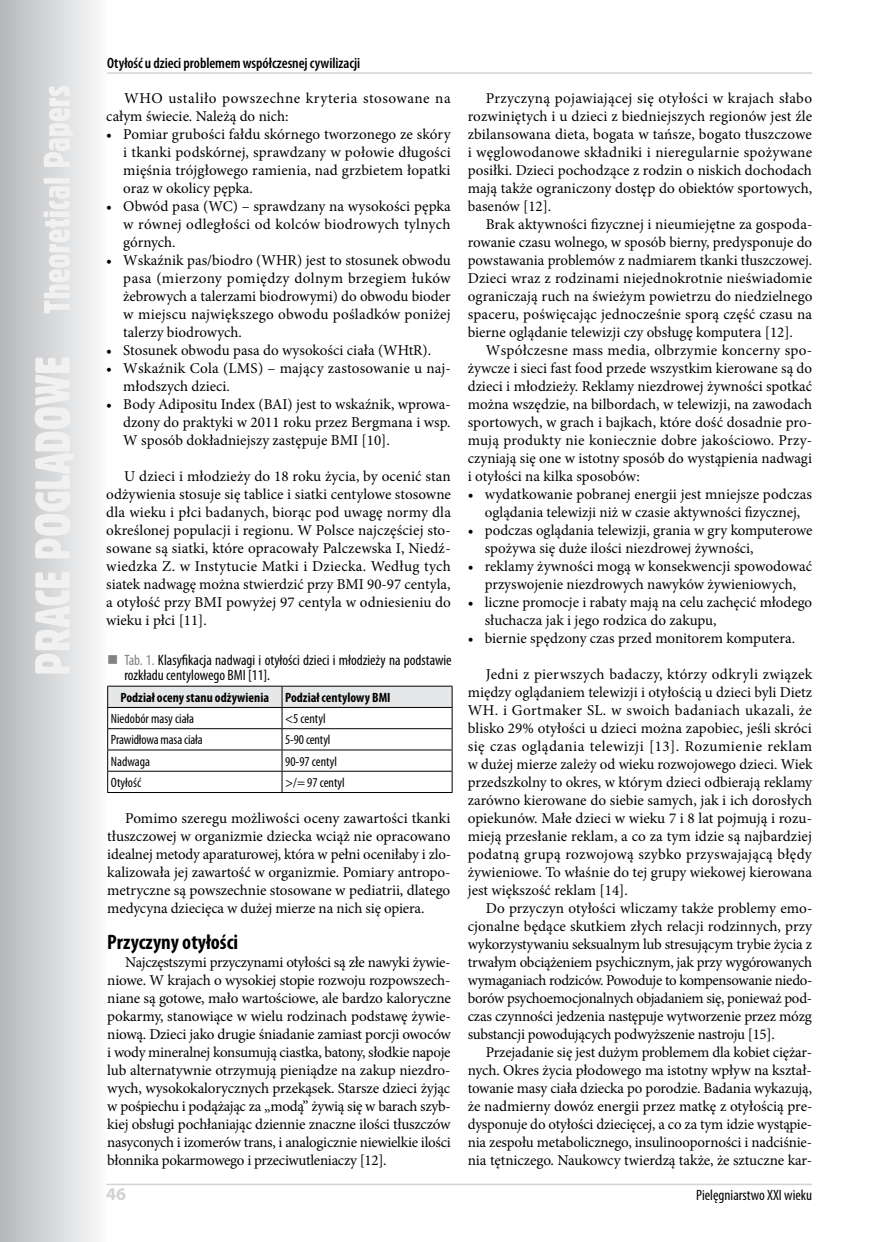
<style>
.page{position:relative;width:876px;height:1242px;background:#fff}
.page>*{position:absolute;margin:0;border:0;box-sizing:border-box;transform-origin:0 0}
.t1{font:700 condensed 21px "Myriad Pro";color:#000}
.t2{font:700 18px "Myriad Pro";color:#d1d3d4}
.t3{font:15px/18px "Minion Pro";color:#000;text-align:justify}
.t4{font:condensed 15px/15px "Myriad Pro";color:#000}
.t5{font:15px/18px "Minion Pro";letter-spacing:.03em;color:#000}
.t6{font:600 condensed 15px "Myriad Pro";letter-spacing:-.005em;color:#000}
.t7{font:condensed 13.5px "Myriad Pro";color:#000}
.t8{font:700 condensed 13.5px "Myriad Pro";color:#000}
.s1{color:#808285}
</style>
<div class="page">
<svg style="left:0;top:0;width:108px;height:1242px"></svg>
<svg style="left:35px;top:86px;width:39px;height:587px"></svg>
<hr style="left:106px;top:1183px;width:706px;height:2px;background:#d1d3d4">
<hr style="left:107px;top:72px;width:705px;height:2px;background:#d1d3d4">
<hr style="left:107px;top:792px;width:175px;height:1px;background:#000">
<hr style="left:282px;top:792px;width:170px;height:1px;background:#000">
<svg style="left:107px;top:686px;width:346px;height:106px"></svg>
<p class="t6" style="left:107px;top:54px;width:255px">Otyłość u dzieci problemem współczesnej cywilizacji</p>
<p class="t5" style="left:106px;top:89px;width:346px;text-indent:18px">WHO ustaliło powszechne kryteria stosowane na całym świecie. Należą do nich:</p>
<p class="t3" style="left:123px;top:125px;width:329px;text-indent:-17px">• Pomiar grubości fałdu skórnego tworzonego ze skóry i tkanki podskórnej, sprawdzany w połowie długości mięśnia trójgłowego ramienia, nad grzbietem łopatki oraz w okolicy pępka.</p>
<p class="t3" style="left:123px;top:197px;width:329px;text-indent:-17px">• Obwód pasa (WC) – sprawdzany na wysokości pępka w równej odległości od kolców biodrowych tylnych górnych.</p>
<p class="t3" style="left:123px;top:251px;width:329px;text-indent:-17px">• Wskaźnik pas/biodro (WHR) jest to stosunek obwodu pasa (mierzony pomiędzy dolnym brzegiem łuków żebrowych a talerzami biodrowymi) do obwodu bioder w miejscu największego obwodu pośladków poniżej talerzy biodrowych.</p>
<p class="t3" style="left:106px;top:341px;width:326px">• Stosunek obwodu pasa do wysokości ciała (WHtR).</p>
<p class="t3" style="left:123px;top:359px;width:329px;text-indent:-17px">• Wskaźnik Cola (LMS) – mający zastosowanie u naj&shy;młodszych dzieci.</p>
<p class="t3" style="left:123px;top:395px;width:329px;text-indent:-17px">• Body Adipositu Index (BAI) jest to wskaźnik, wprowa&shy;dzony do praktyki w 2011 roku przez Bergmana i wsp.<br>W sposób dokładniejszy zastępuje BMI [10].</p>
<p class="t3" style="left:106px;top:467px;width:346px;text-indent:18px">U dzieci i młodzieży do 18 roku życia, by ocenić stan odżywienia stosuje się tablice i siatki centylowe stosowne dla wieku i płci badanych, biorąc pod uwagę normy dla określonej populacji i regionu. W Polsce najczęściej sto&shy;sowane są siatki, które opracowały Palczewska I, Niedź&shy;wiedzka Z. w Instytucie Matki i Dziecka. Według tych siatek nadwagę można stwierdzić przy BMI 90-97 centyla, a otyłość przy BMI powyżej 97 centyla w odniesieniu do wieku i płci [11].</p>
<p class="t4" style="left:124px;top:652px;width:329px"><span class="s1">Tab. 1.</span> Klasyfikacja nadwagi i otyłości dzieci i młodzieży na podstawie rozkładu centylowego BMI [11].</p>
<p class="t8" style="left:121px;top:689px;width:270px">Podział oceny stanu odżywienia Podział centylowy BMI</p>
<p class="t7" style="left:111px;top:710px;width:85px">Niedobór masy ciała</p>
<p class="t7" style="left:285px;top:710px;width:42px">&lt;5 centyl</p>
<p class="t7" style="left:111px;top:732px;width:93px">Prawidłowa masa ciała</p>
<p class="t7" style="left:285px;top:732px;width:47px">5-90 centyl</p>
<p class="t7" style="left:111px;top:753px;width:41px">Nadwaga</p>
<p class="t7" style="left:285px;top:753px;width:53px">90-97 centyl</p>
<p class="t7" style="left:111px;top:774px;width:32px">Otyłość</p>
<p class="t7" style="left:285px;top:774px;width:61px">&gt;/= 97 centyl</p>
<p class="t3" style="left:107px;top:809px;width:345px;text-indent:18px">Pomimo szeregu możliwości oceny zawartości tkanki tłuszczowej w organizmie dziecka wciąż nie opracowano idealnej metody aparaturowej, która w pełni oceniłaby i zlo&shy;kalizowała jej zawartość w organizmie. Pomiary antropo&shy;metryczne są powszechnie stosowane w pediatrii, dlatego medycyna dziecięca w dużej mierze na nich się opiera.</p>
<h1 class="t1" style="left:107px;top:929px;width:132px">Przyczyny otyłości</h1>
<p class="t3" style="left:107px;top:953px;width:345px;text-indent:18px">Najczęstszymi przyczynami otyłości są złe nawyki żywie&shy;niowe. W krajach o wysokiej stopie rozwoju rozpowszech&shy;niane są gotowe, mało wartościowe, ale bardzo kaloryczne pokarmy, stanowiące w wielu rodzinach podstawę żywie&shy;niową. Dzieci jako drugie śniadanie zamiast porcji owoców i wody mineralnej konsumują ciastka, batony, słodkie napoje lub alternatywnie otrzymują pieniądze na zakup niezdro&shy;wych, wysokokalorycznych przekąsek. Starsze dzieci żyjąc w pośpiechu i podążając za „modą” żywią się w barach szyb&shy;kiej obsługi pochłaniając dziennie znaczne ilości tłuszczów nasyconych i izomerów trans, i analogicznie niewielkie ilości błonnika pokarmowego i przeciwutleniaczy [12].</p>
<p class="t3" style="left:468px;top:89px;width:346px;text-indent:18px">Przyczyną pojawiającej się otyłości w krajach słabo rozwiniętych i u dzieci z biedniejszych regionów jest źle zbilansowana dieta, bogata w tańsze, bogato tłuszczowe i węglowodanowe składniki i nieregularnie spożywane posiłki. Dzieci pochodzące z rodzin o niskich dochodach mają także ograniczony dostęp do obiektów sportowych, basenów [12].</p>
<p class="t3" style="left:468px;top:215px;width:346px;text-indent:18px">Brak aktywności fizycznej i nieumiejętne za gospoda&shy;rowanie czasu wolnego, w sposób bierny, predysponuje do powstawania problemów z nadmiarem tkanki tłuszczowej.<br>Dzieci wraz z rodzinami niejednokrotnie nieświadomie ograniczają ruch na świeżym powietrzu do niedzielnego spaceru, poświęcając jednocześnie sporą część czasu na bierne oglądanie telewizji czy obsługę komputera [12].</p>
<p class="t3" style="left:468px;top:341px;width:346px;text-indent:18px">Współczesne mass media, olbrzymie koncerny spo&shy;żywcze i sieci fast food przede wszystkim kierowane są do dzieci i młodzieży. Reklamy niezdrowej żywności spotkać można wszędzie, na bilbordach, w telewizji, na zawodach sportowych, w grach i bajkach, które dość dosadnie pro&shy;mują produkty nie koniecznie dobre jakościowo. Przy&shy;czyniają się one w istotny sposób do wystąpienia nadwagi i otyłości na kilka sposobów:</p>
<p class="t3" style="left:468px;top:485px;width:346px;text-align:center">• wydatkowanie pobranej energii jest mniejsze podczas oglądania telewizji niż w czasie aktywności fizycznej,</p>
<p class="t3" style="left:485px;top:521px;width:329px;text-indent:-17px">• podczas oglądania telewizji, grania w gry komputerowe spożywa się duże ilości niezdrowej żywności,</p>
<p class="t3" style="left:468px;top:557px;width:346px;text-align:center">• reklamy żywności mogą w konsekwencji spowodować przyswojenie niezdrowych nawyków żywieniowych,</p>
<p class="t3" style="left:485px;top:593px;width:329px;text-indent:-17px">• liczne promocje i rabaty mają na celu zachęcić młodego słuchacza jak i jego rodzica do zakupu,</p>
<p class="t3" style="left:468px;top:629px;width:329px">• biernie spędzony czas przed monitorem komputera.</p>
<p class="t3" style="left:468px;top:665px;width:346px;text-indent:18px">Jedni z pierwszych badaczy, którzy odkryli związek między oglądaniem telewizji i otyłością u dzieci byli Dietz WH. i Gortmaker SL. w swoich badaniach ukazali, że blisko 29% otyłości u dzieci można zapobiec, jeśli skróci się czas oglądania telewizji [13]. Rozumienie reklam w dużej mierze zależy od wieku rozwojowego dzieci. Wiek przedszkolny to okres, w którym dzieci odbierają reklamy zarówno kierowane do siebie samych, jak i ich dorosłych opiekunów. Małe dzieci w wieku 7 i 8 lat pojmują i rozu&shy;mieją przesłanie reklam, a co za tym idzie są najbardziej podatną grupą rozwojową szybko przyswajającą błędy żywieniowe. To właśnie do tej grupy wiekowej kierowana jest większość reklam [14].</p>
<p class="t3" style="left:468px;top:899px;width:346px;text-indent:18px">Do przyczyn otyłości wliczamy także problemy emo&shy;cjonalne będące skutkiem złych relacji rodzinnych, przy wykorzystywaniu seksualnym lub stresującym trybie życia z trwałym obciążeniem psychicznym, jak przy wygórowanych wymaganiach rodziców. Powoduje to kompensowanie niedo&shy;borów psychoemocjonalnych objadaniem się, ponieważ pod&shy;czas czynności jedzenia następuje wytworzenie przez mózg substancji powodujących podwyższenie nastroju [15].</p>
<p class="t3" style="left:468px;top:1043px;width:346px;text-indent:18px">Przejadanie się jest dużym problemem dla kobiet ciężar&shy;nych. Okres życia płodowego ma istotny wpływ na kształ&shy;towanie masy ciała dziecka po porodzie. Badania wykazują, że nadmierny dowóz energii przez matkę z otyłością pre&shy;dysponuje do otyłości dziecięcej, a co za tym idzie wystąpie&shy;nia zespołu metabolicznego, insulinooporności i nadciśnie&shy;nia tętniczego. Naukowcy twierdzą także, że sztuczne kar-</p>
<p class="t2" style="left:106px;top:1182px;width:21px">46</p>
<p class="t4" style="left:696px;top:1187px;width:118px">Pielęgniarstwo XXI wieku</p>
</div>
